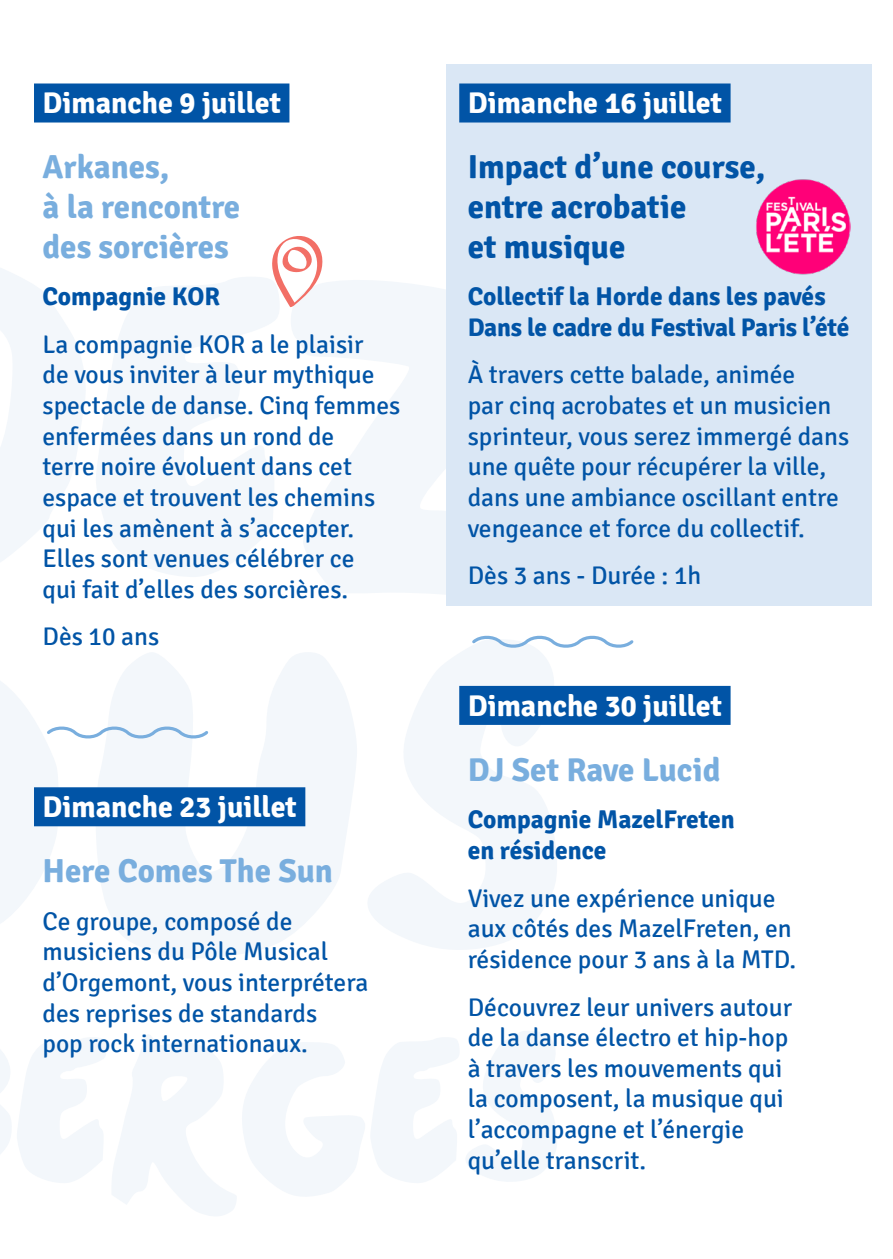
<style>
.page{position:relative;width:893px;height:1259px;background:#fff}
.page>*{position:absolute;margin:0;border:0;box-sizing:border-box;transform-origin:0 0}
.t1{font:700 33px/39.6px "Signika";color:#79aede}
.t2{font:700 33px/39.6px "Signika";color:#0154a6}
.t3{font:700 30px "Signika";color:#fff}
.texte_courant_bleu{font:25.5px/30.6px "Signika";color:#0154a6}
.texte_courant_bleu-2{font:700 25.5px/30.6px "Signika";color:#0154a6}
</style>
<div class="page">
<svg style="left:0;top:268px;width:85px;height:294px"></svg>
<svg style="left:96px;top:277px;width:183px;height:300px;fill:#f3f7fb"></svg>
<svg style="left:291px;top:280px;width:155px;height:314px;fill:#f3f7fb"></svg>
<svg style="left:137px;top:652px;width:220px;height:306px;fill:#f3f7fb"></svg>
<svg style="left:368px;top:648px;width:190px;height:302px;fill:#f3f7fb"></svg>
<svg style="left:0;top:1031px;width:557px;height:185px"></svg>
<div style="left:459px;top:686px;width:272px;height:39px;background:#0154a6"></div>
<svg style="left:469px;top:635px;width:165px;height:17px"></svg>
<div style="left:34px;top:83px;width:255px;height:39px;background:#0154a6"></div>
<div style="left:34px;top:787px;width:271px;height:39px;background:#0154a6"></div>
<svg style="left:0;top:660px;width:211px;height:286px"></svg>
<div style="left:446px;top:64px;width:426px;height:541px;background:#dae7f5"></div>
<div style="left:459px;top:83px;width:272px;height:39px;background:#0154a6"></div>
<img style="left:756px;top:179px;width:94px;height:95px">
<svg style="left:272px;top:236px;width:52px;height:71px"></svg>
<p class="t3" style="left:43px;top:85px;width:240px">Dimanche 9 juillet</p>
<p class="t1" style="left:43px;top:148px;width:199px">Arkanes,<br>à la rencontre des sorcières</p>
<p class="texte_courant_bleu-2" style="left:43px;top:282px;width:179px">Compagnie KOR</p>
<p class="texte_courant_bleu" style="left:43px;top:329px;width:359px">La compagnie KOR a le plaisir<br>de vous inviter à leur mythique spectacle de danse. Cinq femmes enfermées dans un rond de<br>terre noire évoluent dans cet espace et trouvent les chemins qui les amènent à s’accepter.<br>Elles sont venues célébrer ce<br>qui fait d’elles des sorcières.</p>
<p class="texte_courant_bleu" style="left:43px;top:622px;width:118px">Dès 10 ans</p>
<p class="t3" style="left:43px;top:789px;width:256px">Dimanche 23 juillet</p>
<p class="t1" style="left:43px;top:851px;width:292px">Here Comes The Sun</p>
<p class="texte_courant_bleu" style="left:43px;top:906px;width:327px">Ce groupe, composé de musiciens du Pôle Musical d’Orgemont, vous interprétera des reprises de standards<br>pop rock internationaux.</p>
<p class="t3" style="left:468px;top:85px;width:256px">Dimanche 16 juillet</p>
<p class="t2" style="left:468px;top:148px;width:299px">Impact d’une course, entre acrobatie<br>et musique</p>
<p class="texte_courant_bleu-2" style="left:468px;top:282px;width:359px">Collectif la Horde dans les pavés</p>
<p class="texte_courant_bleu-2" style="left:468px;top:312px;width:383px">Dans le cadre du Festival Paris l’été</p>
<p class="texte_courant_bleu" style="left:468px;top:360px;width:383px">À travers cette balade, animée<br>par cinq acrobates et un musicien sprinteur, vous serez immergé dans une quête pour récupérer la ville, dans une ambiance oscillant entre vengeance et force du collectif.</p>
<p class="texte_courant_bleu" style="left:468px;top:561px;width:235px">Dès 3 ans - Durée : 1h</p>
<p class="t3" style="left:468px;top:687px;width:256px">Dimanche 30 juillet</p>
<p class="t1" style="left:468px;top:750px;width:254px">DJ Set Rave Lucid</p>
<p class="texte_courant_bleu-2" style="left:468px;top:805px;width:269px">Compagnie MazelFreten en résidence</p>
<p class="texte_courant_bleu" style="left:468px;top:883px;width:330px">Vivez une expérience unique aux côtés des MazelFreten, en résidence pour 3 ans à la MTD.</p>
<p class="texte_courant_bleu" style="left:468px;top:992px;width:326px">Découvrez leur univers autour de la danse électro et hip-hop à travers les mouvements qui la composent, la musique qui l’accompagne et l’énergie qu’elle transcrit.</p>
</div>
